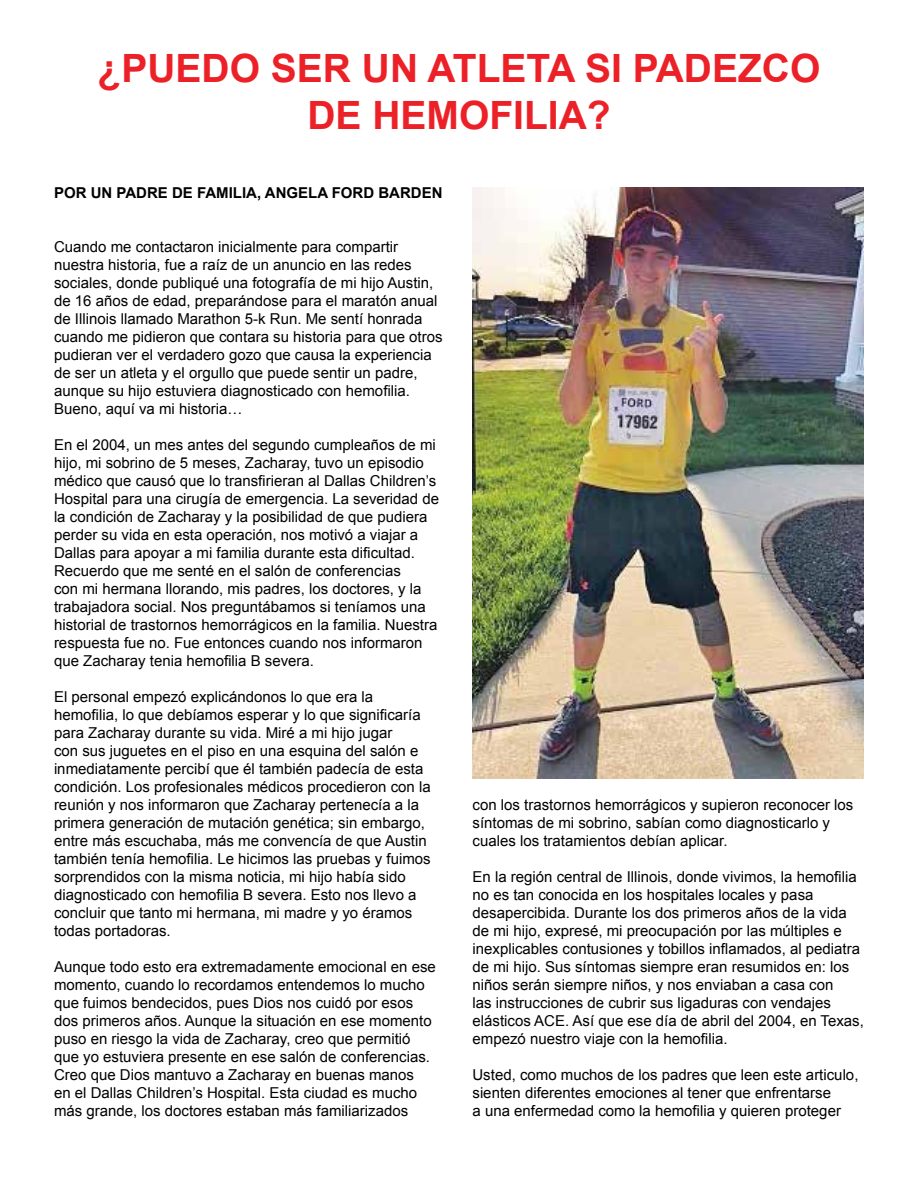
<style>
.page{position:relative;width:918px;height:1188px;background:#fff}
.page>*{position:absolute;margin:0;border:0;box-sizing:border-box;transform-origin:0 0}
.t1{font:700 39px/46.8px "Arial";color:#ec2127;text-align:center}
.t2{font:15px/18px "Arial";color:#000}
.t3{font:700 15px "Arial";color:#000}
</style>
<div class="page">
<img style="left:472px;top:188px;width:392px;height:591px">
<h1 class="t1" style="left:98px;top:47px;width:724px">¿PUEDO SER UN ATLETA SI PADEZCO<br>DE HEMOFILIA?</h1>
<p class="t3" style="left:54px;top:183px;width:390px">POR UN PADRE DE FAMILIA, ANGELA FORD BARDEN</p>
<p class="t2" style="left:54px;top:238px;width:390px">Cuando me contactaron inicialmente para compartir nuestra historia, fue a raíz de un anuncio en las redes sociales, donde publiqué una fotografía de mi hijo Austin, de 16 años de edad, preparándose para el maratón anual de Illinois llamado Marathon 5-k Run. Me sentí honrada cuando me pidieron que contara su historia para que otros pudieran ver el verdadero gozo que causa la experiencia de ser un atleta y el orgullo que puede sentir un padre, aunque su hijo estuviera diagnosticado con hemofilia.<br>Bueno, aquí va mi historia…</p>
<p class="t2" style="left:54px;top:436px;width:387px">En el 2004, un mes antes del segundo cumpleaños de mi hijo, mi sobrino de 5 meses, Zacharay, tuvo un episodio médico que causó que lo transfirieran al Dallas Children’s Hospital para una cirugía de emergencia. La severidad de la condición de Zacharay y la posibilidad de que pudiera perder su vida en esta operación, nos motivó a viajar a Dallas para apoyar a mi familia durante esta dificultad.<br>Recuerdo que me senté en el salón de conferencias<br>con mi hermana llorando, mis padres, los doctores, y la trabajadora social. Nos preguntábamos si teníamos una historial de trastornos hemorrágicos en la familia. Nuestra respuesta fue no. Fue entonces cuando nos informaron que Zacharay tenia hemofilia B severa.</p>
<p class="t2" style="left:54px;top:688px;width:378px">El personal empezó explicándonos lo que era la hemofilia, lo que debíamos esperar y lo que significaría para Zacharay durante su vida. Miré a mi hijo jugar<br>con sus juguetes en el piso en una esquina del salón e inmediatamente percibí que él también padecía de esta condición. Los profesionales médicos procedieron con la reunión y nos informaron que Zacharay pertenecía a la primera generación de mutación genética; sin embargo, entre más escuchaba, más me convencía de que Austin también tenía hemofilia. Le hicimos las pruebas y fuimos sorprendidos con la misma noticia, mi hijo había sido diagnosticado con hemofilia B severa. Esto nos llevo a concluir que tanto mi hermana, mi madre y yo éramos todas portadoras.</p>
<p class="t2" style="left:54px;top:958px;width:383px">Aunque todo esto era extremadamente emocional en ese momento, cuando lo recordamos entendemos lo mucho que fuimos bendecidos, pues Dios nos cuidó por esos dos primeros años. Aunque la situación en ese momento puso en riesgo la vida de Zacharay, creo que permitió que yo estuviera presente en ese salón de conferencias.<br>Creo que Dios mantuvo a Zacharay en buenas manos<br>en el Dallas Children’s Hospital. Esta ciudad es mucho más grande, los doctores estaban más familiarizados</p>
<p class="t2" style="left:472px;top:796px;width:382px">con los trastornos hemorrágicos y supieron reconocer los síntomas de mi sobrino, sabían como diagnosticarlo y cuales los tratamientos debían aplicar.</p>
<p class="t2" style="left:472px;top:868px;width:393px">En la región central de Illinois, donde vivimos, la hemofilia no es tan conocida en los hospitales locales y pasa desapercibida. Durante los dos primeros años de la vida de mi hijo, expresé, mi preocupación por las múltiples e inexplicables contusiones y tobillos inflamados, al pediatra de mi hijo. Sus síntomas siempre eran resumidos en: los niños serán siempre niños, y nos enviaban a casa con<br>las instrucciones de cubrir sus ligaduras con vendajes elásticos ACE. Así que ese día de abril del 2004, en Texas, empezó nuestro viaje con la hemofilia.</p>
<p class="t2" style="left:472px;top:1066px;width:388px">Usted, como muchos de los padres que leen este articulo, sienten diferentes emociones al tener que enfrentarse<br>a una enfermedad como la hemofilia y quieren proteger</p>
</div>
